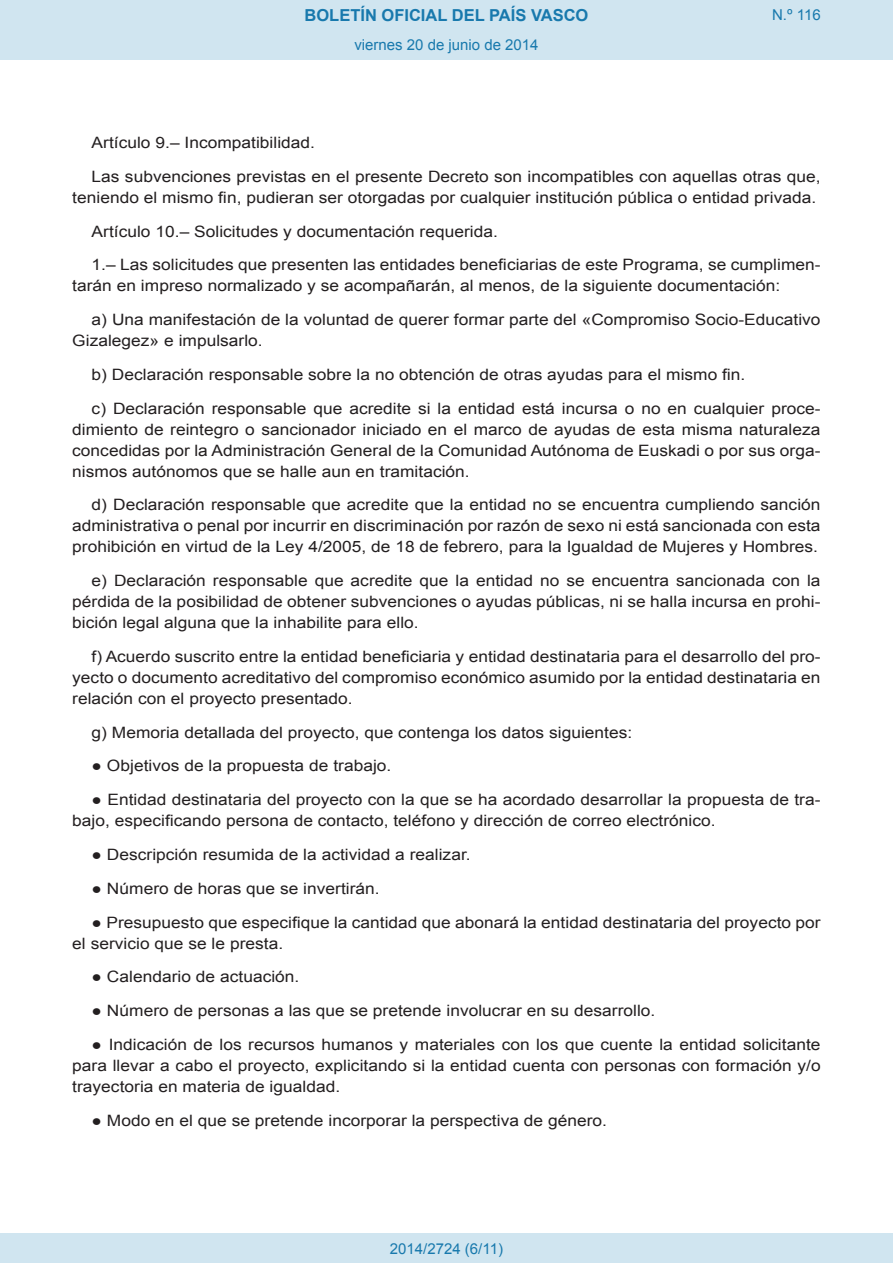
<style>
.page{position:relative;width:893px;height:1263px;background:#fff}
.page>*{position:absolute;margin:0;border:0;box-sizing:border-box;transform-origin:0 0}
.t1{font:700 16.5px "Arial";color:#1879ad}
.BOPVDetalle{font:15.6px/21px "Arial";color:#231f20;text-align:justify;scale:1.11 1}
.Paginacion_Centro{font:15px "Arial";color:#1879ad}
</style>
<div class="page">
<div style="left:0;top:0;width:893px;height:60px;background:#d0e5f0"></div>
<div style="left:0;top:1233px;width:893px;height:30px;background:#d0e5f0"></div>
<p class="t1" style="left:305px;top:4px;width:285px">BOLETÍN OFICIAL DEL PAÍS VASCO</p>
<p class="Paginacion_Centro" style="left:354px;top:35px;width:186px">viernes 20 de junio de 2014</p>
<p class="Paginacion_Centro" style="left:772px;top:5px;width:50px">N.º 116</p>
<p class="BOPVDetalle" style="left:92px;top:132px;width:203px">Artículo 9.– Incompatibilidad.</p>
<p class="BOPVDetalle" style="left:72px;top:166px;width:676px;text-align:right">Las subvenciones previstas en el presente Decreto son incompatibles con aquellas otras que, teniendo el mismo fin, pudieran ser otorgadas por cualquier institución pública o entidad privada.</p>
<p class="BOPVDetalle" style="left:92px;top:221px;width:367px">Artículo 10.– Solicitudes y documentación requerida.</p>
<p class="BOPVDetalle" style="left:72px;top:255px;width:676px;text-indent:19px">1.– Las solicitudes que presenten las entidades beneficiarias de este Programa, se cumplimen&shy;tarán en impreso normalizado y se acompañarán, al menos, de la siguiente documentación:</p>
<p class="BOPVDetalle" style="left:72px;top:309px;width:676px;text-indent:19px">a) Una manifestación de la voluntad de querer formar parte del «Compromiso Socio-Educativo<br>Gizalegez» e impulsarlo.</p>
<p class="BOPVDetalle" style="left:92px;top:364px;width:590px">b) Declaración responsable sobre la no obtención de otras ayudas para el mismo fin.</p>
<p class="BOPVDetalle" style="left:72px;top:398px;width:676px;text-indent:19px">c) Declaración responsable que acredite si la entidad está incursa o no en cualquier proce&shy;dimiento de reintegro o sancionador iniciado en el marco de ayudas de esta misma naturaleza concedidas por la Administración General de la Comunidad Autónoma de Euskadi o por sus orga&shy;nismos autónomos que se halle aun en tramitación.</p>
<p class="BOPVDetalle" style="left:72px;top:495px;width:676px;text-indent:19px">d) Declaración responsable que acredite que la entidad no se encuentra cumpliendo sanción administrativa o penal por incurrir en discriminación por razón de sexo ni está sancionada con esta prohibición en virtud de la Ley 4/2005, de 18 de febrero, para la Igualdad de Mujeres y Hombres.</p>
<p class="BOPVDetalle" style="left:72px;top:570px;width:676px;text-indent:19px">e) Declaración responsable que acredite que la entidad no se encuentra sancionada con la pérdida de la posibilidad de obtener subvenciones o ayudas públicas, ni se halla incursa en prohi&shy;bición legal alguna que la inhabilite para ello.</p>
<p class="BOPVDetalle" style="left:72px;top:646px;width:676px;text-indent:19px">f) Acuerdo suscrito entre la entidad beneficiaria y entidad destinataria para el desarrollo del pro&shy;yecto o documento acreditativo del compromiso económico asumido por la entidad destinataria en relación con el proyecto presentado.</p>
<p class="BOPVDetalle" style="left:92px;top:722px;width:489px">g) Memoria detallada del proyecto, que contenga los datos siguientes:</p>
<p class="BOPVDetalle" style="left:92px;top:756px;width:272px">● Objetivos de la propuesta de trabajo.</p>
<p class="BOPVDetalle" style="left:72px;top:789px;width:676px;text-indent:19px">● Entidad destinataria del proyecto con la que se ha acordado desarrollar la propuesta de tra&shy;bajo, especificando persona de contacto, teléfono y dirección de correo electrónico.</p>
<p class="BOPVDetalle" style="left:92px;top:844px;width:343px">● Descripción resumida de la actividad a realizar.</p>
<p class="BOPVDetalle" style="left:92px;top:878px;width:261px">● Número de horas que se invertirán.</p>
<p class="BOPVDetalle" style="left:72px;top:912px;width:676px;text-indent:19px">● Presupuesto que especifique la cantidad que abonará la entidad destinataria del proyecto por el servicio que se le presta.</p>
<p class="BOPVDetalle" style="left:92px;top:966px;width:189px">● Calendario de actuación.</p>
<p class="BOPVDetalle" style="left:92px;top:1000px;width:509px">● Número de personas a las que se pretende involucrar en su desarrollo.</p>
<p class="BOPVDetalle" style="left:72px;top:1034px;width:676px;text-indent:19px">● Indicación de los recursos humanos y materiales con los que cuente la entidad solicitante para llevar a cabo el proyecto, explicitando si la entidad cuenta con personas con formación y/o trayectoria en materia de igualdad.</p>
<p class="BOPVDetalle" style="left:92px;top:1110px;width:466px">● Modo en el que se pretende incorporar la perspectiva de género.</p>
<p class="Paginacion_Centro" style="left:390px;top:1238px;width:115px">2014/2724 (6/11)</p>
</div>
